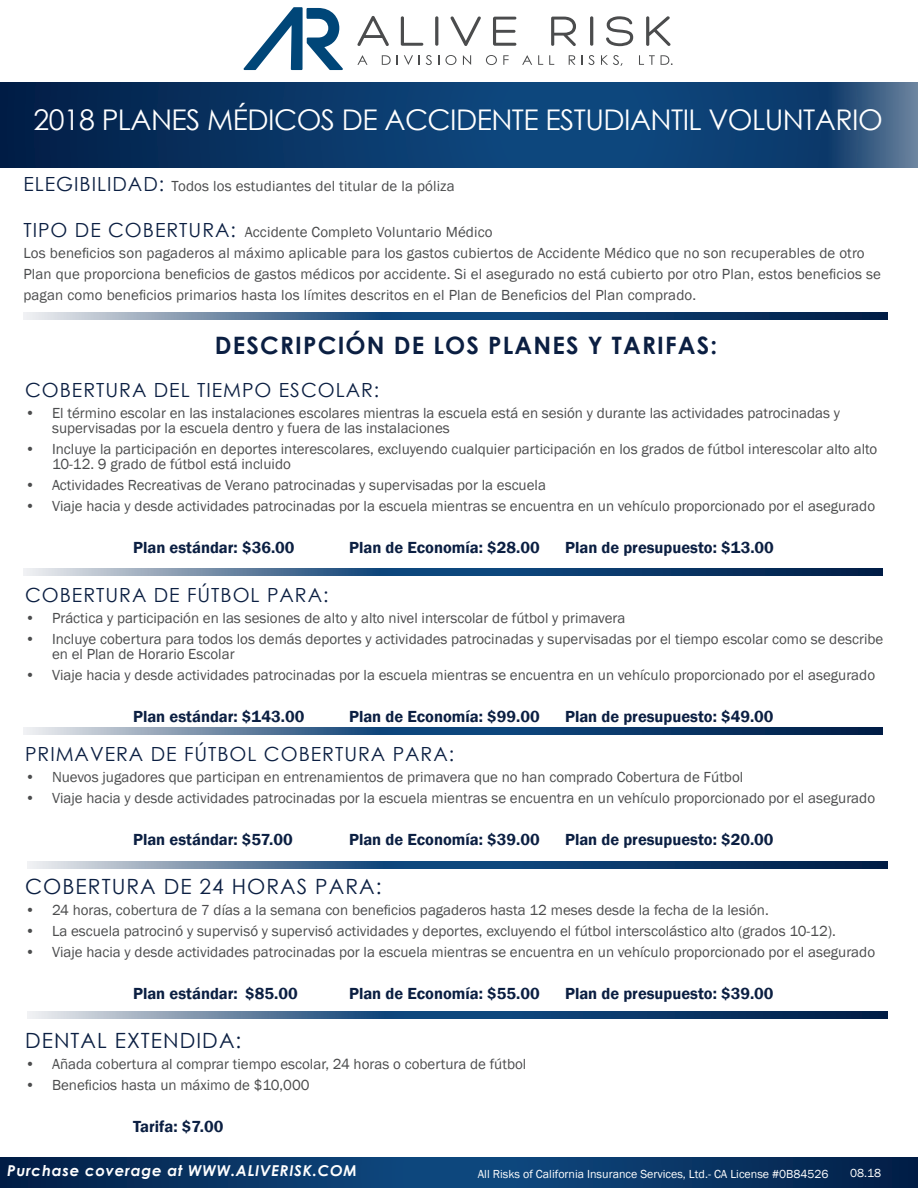
<style>
.page{position:relative;width:918px;height:1188px;background:#fff}
.page>*{position:absolute;margin:0;border:0;box-sizing:border-box;transform-origin:0 0}
.t1{font:28.5px "Century Gothic";letter-spacing:-.02em;color:#fff}
.t2{font:700 24px "Century Gothic";letter-spacing:.05em;color:#0b1f42}
.t3{font:21px "Century Gothic";letter-spacing:.05em;color:#0b1f42}
.t4{font:19.5px "Century Gothic";letter-spacing:.05em;color:#0b1f42}
.t5{font:600 16.5px "Franklin Gothic";color:#0b1f42}
.t6{font:15px/21px "Franklin Gothic";color:#4b4c4d}
.t7{font:italic 700 15px "Century Gothic";letter-spacing:.05em;color:#fff}
.t8{font:12px "Franklin Gothic";color:#fff}
.s1{font-family:"Century Gothic";font-size:19.5px;color:#0b1f42}
</style>
<div class="page">
<svg style="left:0;top:82px;width:918px;height:85px;background:#0e3c6c"></svg>
<svg style="left:23px;top:312px;width:864px;height:7px;background:#395e85"></svg>
<svg style="left:1px;top:1157px;width:917px;height:31px;background:#083464"></svg>
<svg style="left:357px;top:16px;width:32px;height:30px"></svg>
<svg style="left:401px;top:16px;width:22px;height:30px"></svg>
<hr style="left:435px;top:16px;width:3px;height:30px;background:#4b4c4d;border-radius:2px">
<svg style="left:450px;top:16px;width:31px;height:30px"></svg>
<svg style="left:493px;top:17px;width:23px;height:29px"></svg>
<svg style="left:551px;top:17px;width:25px;height:29px"></svg>
<hr style="left:590px;top:16px;width:3px;height:30px;background:#4b4c4d;border-radius:2px">
<svg style="left:606px;top:16px;width:27px;height:30px"></svg>
<svg style="left:646px;top:16px;width:25px;height:30px"></svg>
<svg style="left:244px;top:7px;width:99px;height:63px"></svg>
<svg style="left:357px;top:55px;width:10px;height:10px"></svg>
<svg style="left:382px;top:55px;width:9px;height:10px"></svg>
<svg style="left:404px;top:55px;width:9px;height:10px"></svg>
<svg style="left:426px;top:55px;width:6px;height:10px"></svg>
<svg style="left:445px;top:55px;width:11px;height:10px"></svg>
<svg style="left:463px;top:55px;width:8px;height:10px"></svg>
<svg style="left:486px;top:55px;width:11px;height:10px"></svg>
<svg style="left:503px;top:55px;width:6px;height:10px"></svg>
<svg style="left:522px;top:55px;width:10px;height:10px"></svg>
<svg style="left:538px;top:55px;width:5px;height:10px"></svg>
<svg style="left:549px;top:55px;width:5px;height:10px"></svg>
<svg style="left:569px;top:55px;width:6px;height:10px"></svg>
<svg style="left:582px;top:55px;width:12px;height:10px"></svg>
<svg style="left:601px;top:55px;width:22px;height:11px"></svg>
<svg style="left:639px;top:55px;width:16px;height:10px"></svg>
<svg style="left:661px;top:55px;width:12px;height:10px"></svg>
<svg style="left:23px;top:568px;width:860px;height:7px;background:#395e85"></svg>
<svg style="left:23px;top:728px;width:860px;height:6px;background:#395e85"></svg>
<svg style="left:28px;top:861px;width:859px;height:7px;background:#395e85"></svg>
<svg style="left:28px;top:1012px;width:859px;height:7px;background:#395e85"></svg>
<p class="t1" style="left:33px;top:100px;width:851px">2018 PLANES MÉDICOS DE ACCIDENTE ESTUDIANTIL VOLUNTARIO</p>
<p class="t6" style="left:23px;top:176px;width:433px"><span class="s1">ELEGIBILIDAD:</span> Todos los estudiantes del titular de la póliza</p>
<p class="t6" style="left:23px;top:222px;width:859px"><span class="s1">TIPO DE COBERTURA:</span> Accidente Completo Voluntario Médico<br>Los beneficios son pagaderos al máximo aplicable para los gastos cubiertos de Accidente Médico que no son recuperables de otro Plan que proporciona beneficios de gastos médicos por accidente. Si el asegurado no está cubierto por otro Plan, estos beneficios se pagan como beneficios primarios hasta los límites descritos en el Plan de Beneficios del Plan comprado.</p>
<p class="t2" style="left:215px;top:327px;width:504px">DESCRIPCIÓN DE LOS PLANES Y TARIFAS:</p>
<p class="t4" style="left:25px;top:376px;width:356px">COBERTURA DEL TIEMPO ESCOLAR:</p>
<p class="t6" style="left:52px;top:406px;width:789px;line-height:15px;text-indent:-27px">• El término escolar en las instalaciones escolares mientras la escuela está en sesión y durante las actividades patrocinadas y supervisadas por la escuela dentro y fuera de las instalaciones</p>
<p class="t6" style="left:52px;top:442px;width:827px;line-height:15px;text-indent:-27px">• Incluye la participación en deportes interescolares, excluyendo cualquier participación en los grados de fútbol interescolar alto alto<br>10-12. 9 grado de fútbol está incluido</p>
<p class="t6" style="left:25px;top:475px;width:522px">• Actividades Recreativas de Verano patrocinadas y supervisadas por la escuela</p>
<p class="t6" style="left:25px;top:496px;width:852px">• Viaje hacia y desde actividades patrocinadas por la escuela mientras se encuentra en un vehículo proporcionado por el asegurado</p>
<p class="t5" style="left:133px;top:537px;width:163px">Plan estándar: $36.00</p>
<p class="t5" style="left:349px;top:537px;width:192px">Plan de Economía: $28.00</p>
<p class="t5" style="left:565px;top:537px;width:210px">Plan de presupuesto: $13.00</p>
<p class="t4" style="left:25px;top:581px;width:305px">COBERTURA DE FÚTBOL PARA:</p>
<p class="t6" style="left:25px;top:608px;width:602px">• Práctica y participación en las sesiones de alto y alto nivel interscolar de fútbol y primavera</p>
<p class="t6" style="left:52px;top:632px;width:833px;line-height:15px;text-indent:-27px">• Incluye cobertura para todos los demás deportes y actividades patrocinadas y supervisadas por el tiempo escolar como se describe en el Plan de Horario Escolar</p>
<p class="t6" style="left:25px;top:665px;width:852px">• Viaje hacia y desde actividades patrocinadas por la escuela mientras se encuentra en un vehículo proporcionado por el asegurado</p>
<p class="t5" style="left:133px;top:706px;width:173px">Plan estándar: $143.00</p>
<p class="t5" style="left:349px;top:706px;width:192px">Plan de Economía: $99.00</p>
<p class="t5" style="left:565px;top:706px;width:210px">Plan de presupuesto: $49.00</p>
<p class="t4" style="left:25px;top:740px;width:431px">PRIMAVERA DE FÚTBOL COBERTURA PARA:</p>
<p class="t6" style="left:25px;top:767px;width:720px">• Nuevos jugadores que participan en entrenamientos de primavera que no han comprado Cobertura de Fútbol</p>
<p class="t6" style="left:25px;top:788px;width:852px">• Viaje hacia y desde actividades patrocinadas por la escuela mientras se encuentra en un vehículo proporcionado por el asegurado</p>
<p class="t5" style="left:133px;top:829px;width:161px">Plan estándar: $57.00</p>
<p class="t5" style="left:349px;top:829px;width:192px">Plan de Economía: $39.00</p>
<p class="t5" style="left:565px;top:829px;width:210px">Plan de presupuesto: $20.00</p>
<p class="t3" style="left:25px;top:872px;width:358px">COBERTURA DE 24 HORAS PARA:</p>
<p class="t6" style="left:25px;top:900px;width:745px">• 24 horas, cobertura de 7 días a la semana con beneficios pagaderos hasta 12 meses desde la fecha de la lesión.</p>
<p class="t6" style="left:25px;top:921px;width:812px">• La escuela patrocinó y supervisó y supervisó actividades y deportes, excluyendo el fútbol interscolástico alto (grados 10-12).</p>
<p class="t6" style="left:25px;top:942px;width:852px">• Viaje hacia y desde actividades patrocinadas por la escuela mientras se encuentra en un vehículo proporcionado por el asegurado</p>
<p class="t5" style="left:133px;top:984px;width:166px">Plan estándar: $85.00</p>
<p class="t5" style="left:349px;top:984px;width:192px">Plan de Economía: $55.00</p>
<p class="t5" style="left:565px;top:984px;width:210px">Plan de presupuesto: $39.00</p>
<p class="t3" style="left:25px;top:1026px;width:218px">DENTAL EXTENDIDA:</p>
<p class="t6" style="left:25px;top:1054px;width:503px">• Añada cobertura al comprar tiempo escolar, 24 horas o cobertura de fútbol</p>
<p class="t6" style="left:25px;top:1075px;width:286px">• Beneficios hasta un máximo de $10,000</p>
<p class="t5" style="left:133px;top:1116px;width:92px">Tarifa: $7.00</p>
<p class="t7" style="left:7px;top:1159px;width:351px">Purchase coverage at WWW.ALIVERISK.COM</p>
<p class="t8" style="left:478px;top:1166px;width:352px">All Risks of California Insurance Services, Ltd.- CA License #0B84526</p>
<p class="t8" style="left:850px;top:1166px;width:33px">08.18</p>
</div>
